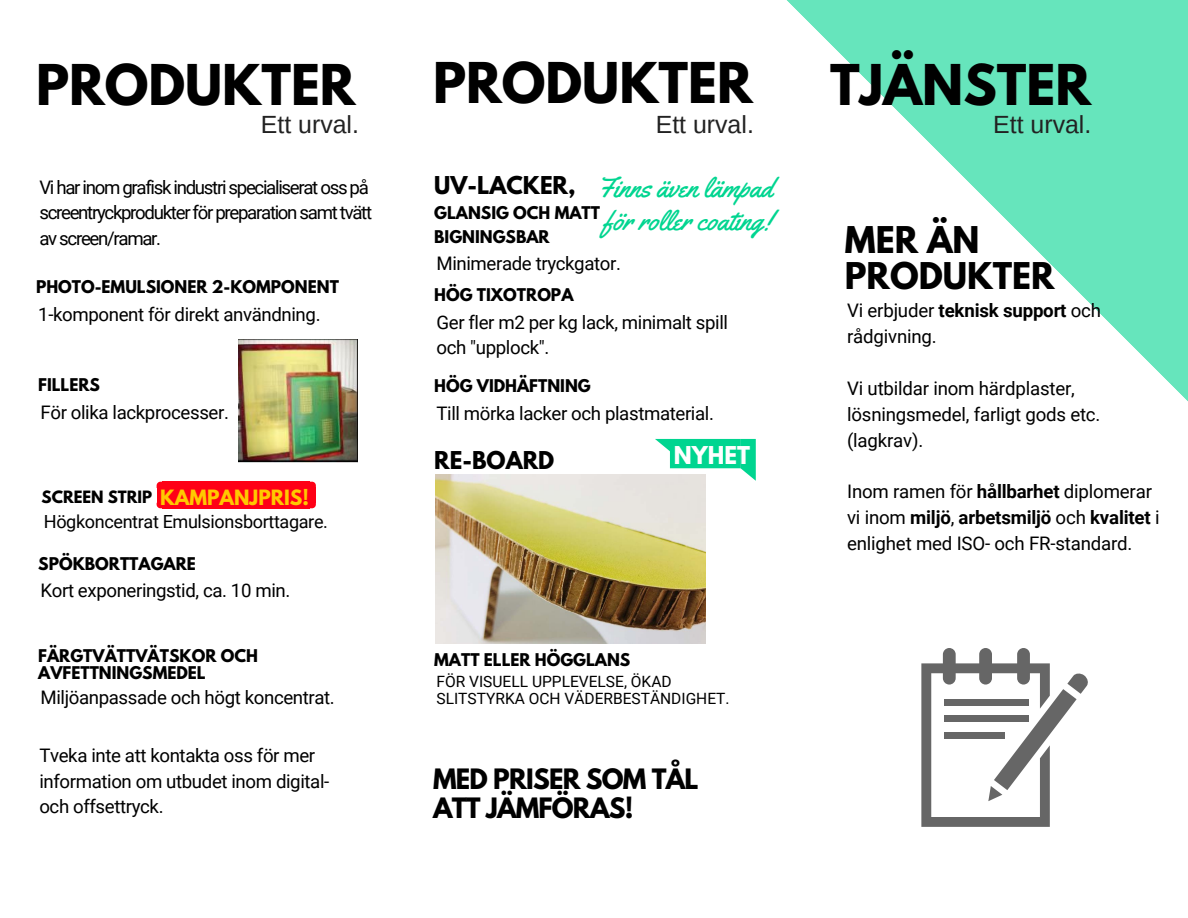
<style>
.page{position:relative;width:1188px;height:918px;background:#fff}
.page>*{position:absolute;margin:0;border:0;box-sizing:border-box;transform-origin:0 0}
.t1{font:700 49.8px "League Spartan";color:#000}
.t2{font:700 32.7px/36px "League Spartan";color:#000}
.t3{font:27.75px/32.7px "Yellowtail";color:#00d590}
.t4{font:24.9px "Arimo";color:#222}
.t5{font:700 24.9px/29.2px "League Spartan";letter-spacing:-.03em;color:#000}
.t6{font:700 21.75px "League Spartan";color:#000}
.t7{font:700 21.75px "League Spartan";color:#fff}
.t8{font:18.75px/25.8px "Roboto";letter-spacing:-.02em;color:#000}
.t9{font:18.75px/25.8px "Roboto";letter-spacing:-.07em;color:#000}
.t10{font:700 18.75px "League Spartan";color:#ffc900}
.t11{font:18.15px "Roboto";letter-spacing:-.02em;color:#000}
.t12{font:700 15.6px/16.8px "League Spartan";color:#000}
.t13{font:15.6px/16.8px "Roboto";color:#000}
.t14{font:700 15px "League Spartan";color:#000}
.s1{font-weight:700}
</style>
<div class="page">
<svg style="left:786px;top:0;width:402px;height:401px"></svg>
<img style="left:238px;top:340px;width:120px;height:122px">
<svg style="left:921px;top:648px;width:167px;height:179px"></svg>
<svg style="left:655px;top:439px;width:101px;height:41px"></svg>
<img style="left:435px;top:475px;width:270px;height:169px">
<svg style="left:310px;top:482px;width:6px;height:6px"></svg>
<div style="left:310px;top:488px;width:6px;height:15px;background:#ff0016"></div>
<div style="left:162px;top:488px;width:148px;height:15px;background:#ff0016"></div>
<div style="left:162px;top:482px;width:148px;height:6px;background:#ff0016"></div>
<svg style="left:157px;top:482px;width:5px;height:6px"></svg>
<div style="left:157px;top:488px;width:6px;height:15px;background:#ff0016"></div>
<div style="left:162px;top:503px;width:148px;height:5px;background:#ff0016"></div>
<svg style="left:157px;top:503px;width:5px;height:5px"></svg>
<svg style="left:310px;top:503px;width:6px;height:5px"></svg>
<h1 class="t1" style="left:36px;top:60px;width:321px">PRODUKTER</h1>
<h3 class="t4" style="left:261px;top:110px;width:100px">Ett urval.</h3>
<p class="t9" style="left:39px;top:174px;width:334px">Vi har inom grafisk industri specialiserat oss på screentryckprodukter för preparation samt tvätt av screen/ramar.</p>
<p class="t12" style="left:36px;top:281px;width:304px">PHOTO-EMULSIONER 2-KOMPONENT</p>
<p class="t8" style="left:38px;top:301px;width:284px">1-komponent för direkt användning.</p>
<p class="t12" style="left:38px;top:379px;width:63px">FILLERS</p>
<p class="t8" style="left:40px;top:399px;width:190px">För olika lackprocesser.</p>
<p class="t14" style="left:42px;top:489px;width:112px">SCREEN STRIP</p>
<p class="t10" style="left:160px;top:488px;width:150px">KAMPANJPRIS!</p>
<p class="t11" style="left:44px;top:511px;width:286px">Högkoncentrat Emulsionsborttagare.</p>
<p class="t12" style="left:38px;top:558px;width:159px">SPÖKBORTTAGARE</p>
<p class="t8" style="left:40px;top:578px;width:251px">Kort exponeringstid, ca. 10 min.</p>
<p class="t12" style="left:38px;top:650px;width:221px">FÄRGTVÄTTVÄTSKOR OCH<br>AVFETTNINGSMEDEL</p>
<p class="t8" style="left:40px;top:685px;width:296px">Miljöanpassade och högt koncentrat.</p>
<p class="t8" style="left:39px;top:742px;width:291px">Tveka inte att kontakta oss för mer information om utbudet inom digital&shy;och offsettryck.</p>
<h1 class="t1" style="left:433px;top:59px;width:321px">PRODUKTER</h1>
<h3 class="t4" style="left:656px;top:110px;width:100px">Ett urval.</h3>
<p class="t6" style="left:434px;top:175px;width:143px">UV-LACKER,</p>
<h3 class="t3" style="left:597px;top:171px;width:177px">Finns även lämpad för roller coating!</h3>
<p class="t12" style="left:434px;top:207px;width:167px">GLANSIG OCH MATT</p>
<p class="t12" style="left:434px;top:230px;width:117px">BIGNINGSBAR</p>
<p class="t8" style="left:436px;top:251px;width:186px">Minimerade tryckgator.</p>
<p class="t12" style="left:434px;top:289px;width:141px">HÖG TIXOTROPA</p>
<p class="t8" style="left:436px;top:309px;width:293px">Ger fler m2 per kg lack, minimalt spill och "upplock".</p>
<p class="t12" style="left:434px;top:380px;width:158px">HÖG VIDHÄFTNING</p>
<p class="t8" style="left:436px;top:400px;width:279px">Till mörka lacker och plastmaterial.</p>
<p class="t6" style="left:434px;top:449px;width:122px">RE-BOARD</p>
<p class="t7" style="left:674px;top:445px;width:78px">NYHET</p>
<p class="t12" style="left:434px;top:653px;width:198px">MATT ELLER HÖGGLANS</p>
<p class="t13" style="left:436px;top:673px;width:295px">FÖR VISUELL UPPLEVELSE, ÖKAD<br>SLITSTYRKA OCH VÄDERBESTÄNDIGHET.</p>
<h3 class="t5" style="left:433px;top:767px;width:267px">MED PRISER SOM TÅL<br>ATT JÄMFÖRAS!</h3>
<h1 class="t1" style="left:830px;top:60px;width:262px">TJÄNSTER</h1>
<h3 class="t4" style="left:993px;top:110px;width:100px">Ett urval.</h3>
<h2 class="t2" style="left:845px;top:226px;width:211px">MER ÄN<br>PRODUKTER</h2>
<p class="t8" style="left:847px;top:298px;width:256px">Vi erbjuder <span class="s1">teknisk support</span> och rådgivning.</p>
<p class="t8" style="left:847px;top:376px;width:255px">Vi utbildar inom härdplaster, lösningsmedel, farligt gods etc. (lagkrav).</p>
<p class="t8" style="left:847px;top:479px;width:314px">Inom ramen för <span class="s1">hållbarhet</span> diplomerar vi inom <span class="s1">miljö</span>, <span class="s1">arbetsmiljö</span> och <span class="s1">kvalitet</span> i enlighet med ISO- och FR-standard.</p>
</div>
